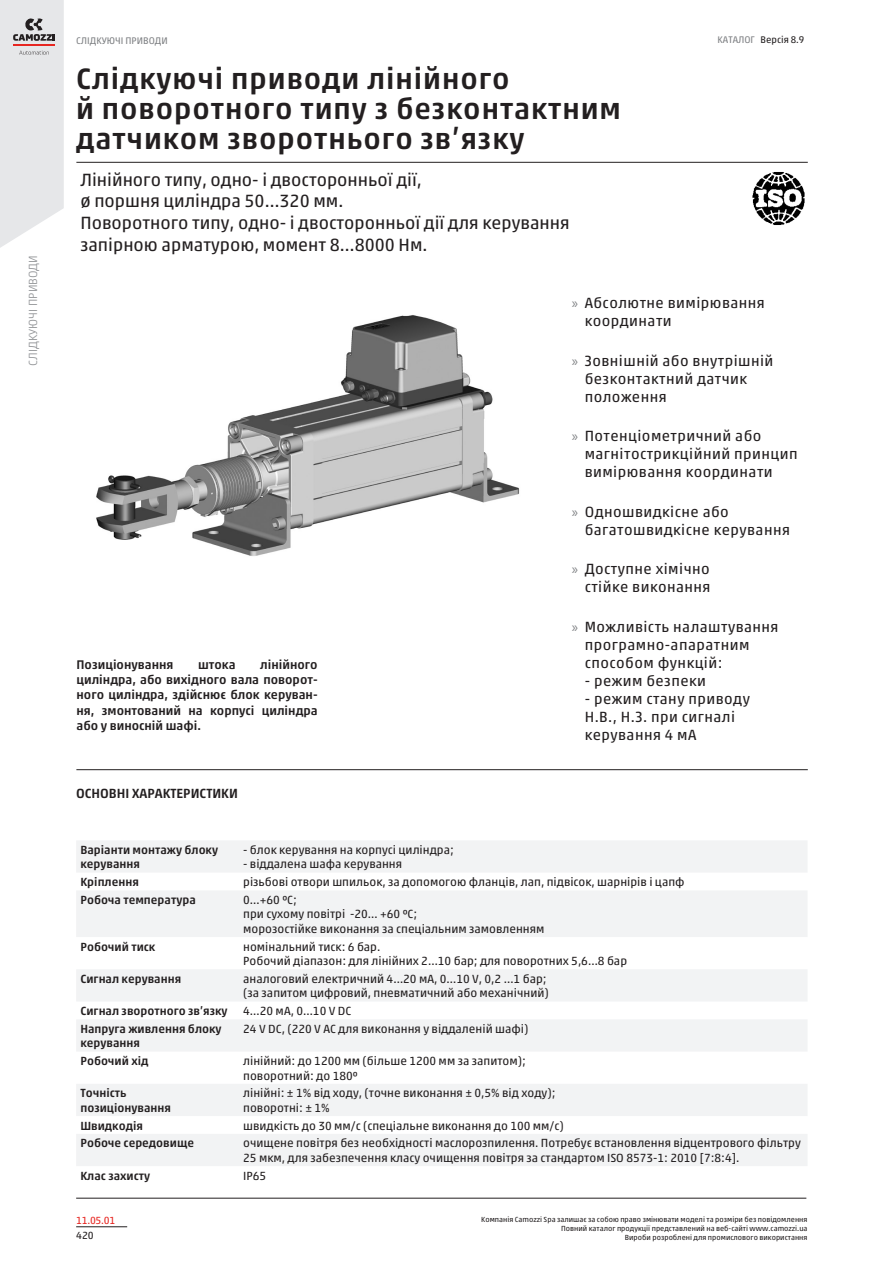
<style>
.page{position:relative;width:893px;height:1263px;background:#fff}
.page>*{position:absolute;margin:0;border:0;box-sizing:border-box;transform-origin:0 0}
.overtureTitle_value{font:500 30px "Akko W1 G";letter-spacing:.03em;color:#231f20}
.overtureSubtitle_val{font:18px/21.6px "Akko W1 G";color:#231f20}
.t1{font:15px/18px "Akko W1 G";letter-spacing:.03em;color:#231f20}
.sectionTitle_value{font:500 13.5px "Akko W1 G";color:#231f20}
.normalBold_value{font:500 12.75px/15.3px "Akko W1 G";color:#231f20;text-align:justify}
.properties_value{font:12px/14.4px "Akko W1 G";color:#231f20}
.properties_name{font:500 12px/14.4px "Akko W1 G";color:#231f20}
.t2{font:300 12px "Akko W1 G";color:#939598}
.secR{font:10.5px "Akko W1 G";color:#e72621}
.t3{font:10.5px "Akko W1 G";color:#231f20}
.t4{font:9.75px "Akko W1 G";color:#808285}
.t5{font:9.75px "Akko W1 G";color:#231f20}
.t6{font:7.5px/9px "Akko W1 G";color:#231f20;text-align:right}
.s1{color:#808285}
.s2{font-family:"Myriad Pro";color:#808285}
</style>
<div class="page">
<svg style="left:0;top:0;width:64px;height:248px;background:#e4e4e6"></svg>
<hr style="left:13px;top:44px;width:42px;height:2px;background:#e72621">
<hr style="left:76px;top:1226px;width:51px;height:1px;background:#231f20">
<hr style="left:76px;top:162px;width:732px;height:1px;background:#231f20">
<hr style="left:76px;top:769px;width:732px;height:1px;background:#231f20">
<img style="left:752px;top:172px;width:53px;height:53px">
<hr style="left:76px;top:1198px;width:730px;height:1px;background:#231f20">
<svg style="left:76px;top:841px;width:731px;height:325px;fill:#f2f3f4"></svg>
<img style="left:96px;top:315px;width:424px;height:241px">
<p class="t2" style="left:24px;top:365px;width:112px;rotate:-90deg">СЛІДКУЮЧІ ПРИВОДИ</p>
<p class="t4" style="left:76px;top:33px;width:93px">СЛІДКУЮЧІ ПРИВОДИ</p>
<p class="t5" style="left:718px;top:33px;width:88px"><span class="s1">КАТАЛОГ</span> Версія 8.9</p>
<p class="overtureTitle_value" style="left:76px;top:57px;width:435px">Слідкуючі приводи лінійного</p>
<p class="overtureTitle_value" style="left:76px;top:87px;width:546px">й поворотного типу з безконтактним</p>
<p class="overtureTitle_value" style="left:76px;top:117px;width:450px">датчиком зворотнього зв’язку</p>
<p class="overtureSubtitle_val" style="left:80px;top:168px;width:343px">Лінійного типу, одно- і двосторонньої дії,</p>
<p class="overtureSubtitle_val" style="left:80px;top:189px;width:264px">ø поршня циліндра 50…320 мм.</p>
<p class="overtureSubtitle_val" style="left:80px;top:211px;width:491px">Поворотного типу, одно- і двосторонньої дії для керування запірною арматурою, момент 8…8000 Нм.</p>
<p class="normalBold_value" style="left:77px;top:656px;width:243px;text-indent:184px">лінійного циліндра, або вихідного вала поворот&shy;ного циліндра, здійснює блок керуван&shy;ня, змонтований на корпусі циліндра або у виносній шафі.</p>
<p class="normalBold_value" style="left:77px;top:656px;width:98px">Позиціонування</p>
<p class="normalBold_value" style="left:198px;top:656px;width:39px">штока</p>
<p class="sectionTitle_value" style="left:76px;top:783px;width:163px">ОСНОВНІ ХАРАКТЕРИСТИКИ</p>
<p class="properties_name" style="left:80px;top:842px;width:139px">Варіанти монтажу блоку керування</p>
<p class="properties_value" style="left:243px;top:842px;width:212px">- блок керування на корпусі циліндра;</p>
<p class="properties_value" style="left:243px;top:856px;width:160px">- віддалена шафа керування</p>
<p class="t1" style="left:585px;top:293px;width:182px;text-indent:-13px"><span class="s2">»</span> Абсолютне вимірювання координати</p>
<p class="t1" style="left:585px;top:350px;width:190px;text-indent:-13px"><span class="s2">»</span> Зовнішній або внутрішній безконтактний датчик положення</p>
<p class="t1" style="left:585px;top:426px;width:214px;text-indent:-13px"><span class="s2">»</span> Потенціометричний або магнітострикційний принцип вимірювання координати</p>
<p class="t1" style="left:585px;top:502px;width:207px;text-indent:-13px"><span class="s2">»</span> Одношвидкісне або багатошвидкісне керування</p>
<p class="t1" style="left:572px;top:559px;width:140px;text-align:right"><span class="s2">»</span> Доступне хімічно стійке виконання</p>
<p class="t1" style="left:585px;top:617px;width:195px;text-indent:-13px"><span class="s2">»</span> Можливість налаштування програмно-апаратним способом функцій:</p>
<p class="t1" style="left:585px;top:671px;width:123px">- режим безпеки</p>
<p class="t1" style="left:585px;top:689px;width:167px">- режим стану приводу<br>Н.В., Н.З. при сигналі керування 4 мА</p>
<p class="properties_name" style="left:80px;top:874px;width:60px">Кріплення</p>
<p class="properties_value" style="left:243px;top:874px;width:443px">різьбові отвори шпильок, за допомогою фланців, лап, підвісок, шарнірів і цапф</p>
<p class="properties_name" style="left:80px;top:892px;width:117px">Робоча температура</p>
<p class="properties_value" style="left:243px;top:892px;width:55px">0…+60 ºС;</p>
<p class="properties_value" style="left:243px;top:906px;width:175px">при сухому повітрі -20… +60 ºС;</p>
<p class="properties_value" style="left:243px;top:921px;width:303px">морозостійке виконання за спеціальним замовленням</p>
<p class="properties_name" style="left:80px;top:938px;width:76px">Робочий тиск</p>
<p class="properties_value" style="left:243px;top:938px;width:139px">номінальний тиск: 6 бар.</p>
<p class="properties_value" style="left:243px;top:953px;width:385px">Робочий діапазон: для лінійних 2…10 бар; для поворотних 5,6…8 бар</p>
<p class="properties_name" style="left:80px;top:971px;width:102px">Сигнал керування</p>
<p class="properties_value" style="left:243px;top:971px;width:305px">аналоговий електричний 4…20 мА, 0…10 V, 0,2 …1 бар;</p>
<p class="properties_value" style="left:243px;top:985px;width:307px">(за запитом цифровий, пневматичний або механічний)</p>
<p class="properties_name" style="left:80px;top:1003px;width:149px">Сигнал зворотного зв’язку</p>
<p class="properties_value" style="left:243px;top:1003px;width:110px">4…20 мА, 0…10 V DC</p>
<p class="properties_name" style="left:80px;top:1021px;width:143px">Напруга живлення блоку керування</p>
<p class="properties_value" style="left:243px;top:1021px;width:287px">24 V DC, (220 V AC для виконання у віддаленій шафі)</p>
<p class="properties_name" style="left:80px;top:1053px;width:70px">Робочий хід</p>
<p class="properties_value" style="left:243px;top:1053px;width:284px">лінійний: до 1200 мм (більше 1200 мм за запитом);</p>
<p class="properties_value" style="left:243px;top:1067px;width:116px">поворотний: до 180º</p>
<p class="properties_name" style="left:80px;top:1085px;width:92px">Точність позиціонування</p>
<p class="properties_value" style="left:243px;top:1085px;width:314px">лінійні: ± 1% від ходу, (точне виконання ± 0,5% від ходу);</p>
<p class="properties_value" style="left:243px;top:1100px;width:88px">поворотні: ± 1%</p>
<p class="properties_name" style="left:80px;top:1117px;width:64px">Швидкодія</p>
<p class="properties_value" style="left:243px;top:1117px;width:322px">швидкість до 30 мм/с (спеціальне виконання до 100 мм/с)</p>
<p class="properties_name" style="left:80px;top:1135px;width:115px">Робоче середовище</p>
<p class="properties_value" style="left:243px;top:1135px;width:559px">очищене повітря без необхідності маслорозпилення. Потребує встановлення відцентрового фільтру<br>25 мкм, для забезпечення класу очищення повітря за стандартом ISO 8573-1: 2010 [7:8:4].</p>
<p class="properties_name" style="left:80px;top:1167px;width:71px">Клас захисту</p>
<p class="properties_value" style="left:243px;top:1167px;width:25px">IP65</p>
<p class="secR" style="left:76px;top:1212px;width:41px">11.05.01</p>
<p class="t6" style="left:481px;top:1214px;width:328px">Компанія Camozzi Spa залишає за собою право змінювати моделі та розміри без повідомлення<br>Повний каталог продукції представлений на веб-сайті www.camozzi.ua</p>
<p class="t3" style="left:76px;top:1228px;width:19px">420</p>
<p class="t6" style="left:625px;top:1232px;width:184px">Вироби розроблені для промислового використання</p>
</div>
